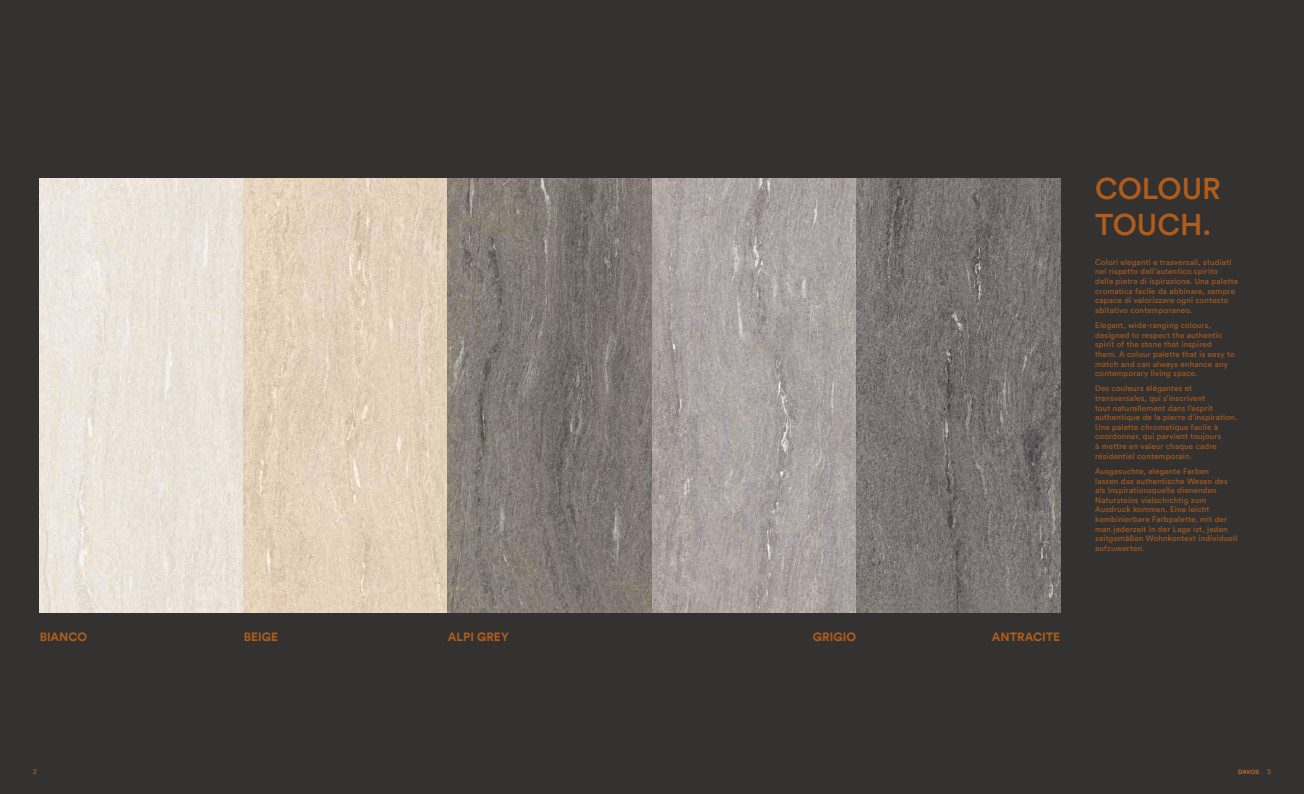
<style>
.page{position:relative;width:1304px;height:794px;background:#343231}
.page>*{position:absolute;margin:0;border:0;box-sizing:border-box;transform-origin:0 0}
.t1{font:500 30px/36px "Circular";color:#b05c1b}
.t2{font:700 12px "Circular";color:#b05c1b}
.t3{font:8px/9.6px "Circular";letter-spacing:.025em;color:#b05c1b}
.t4{font:7px "Helvetica Neue LT Std";color:#b6682b}
.t5{font:700 6px "Helvetica Neue LT Std";letter-spacing:.01em;color:#b6682b}
.s1{font-weight:400;font-size:7px}
</style>
<div class="page">
<img style="left:40px;top:179px;width:1020px;height:433px">
<h1 class="t1" style="left:1095px;top:171px;width:127px">COLOUR<br>TOUCH.</h1>
<p class="t3" style="left:1095px;top:257px;width:144px">Colori eleganti e trasversali, studiati nel rispetto dell’autentico spirito<br>della pietra di ispirazione. Una palette cromatica facile da abbinare, sempre capace di valorizzare ogni contesto abitativo contemporaneo.</p>
<p class="t3" style="left:1095px;top:321px;width:141px">Elegant, wide-ranging colours, designed to respect the authentic spirit of the stone that inspired them. A colour palette that is easy to match and can always enhance any contemporary living space.</p>
<p class="t3" style="left:1095px;top:384px;width:143px">Des couleurs élégantes et transversales, qui s’inscrivent<br>tout naturellement dans l’esprit authentique de la pierre d’inspiration.<br>Une palette chromatique facile à coordonner, qui parvient toujours<br>à mettre en valeur chaque cadre résidentiel contemporain.</p>
<p class="t3" style="left:1095px;top:466px;width:144px">Ausgesuchte, elegante Farben<br>lassen das authentische Wesen des als Inspirationsquelle dienenden<br>Natursteins vielschichtig zum<br>Ausdruck kommen. Eine leicht kombinierbare Farbpalette, mit der man jederzeit in der Lage ist, jeden zeitgemäßen Wohnkontext individuell aufzuwerten.</p>
<h2 class="t2" style="left:40px;top:630px;width:49px">BIANCO</h2>
<h2 class="t2" style="left:448px;top:630px;width:62px">ALPI GREY</h2>
<h2 class="t2" style="left:244px;top:630px;width:36px">BEIGE</h2>
<h2 class="t2" style="left:813px;top:630px;width:45px">GRIGIO</h2>
<h2 class="t2" style="left:992px;top:630px;width:70px">ANTRACITE</h2>
<p class="t4" style="left:33px;top:768px;width:5px">2</p>
<p class="t5" style="left:1238px;top:768px;width:34px">DAVOS <span class="s1">3</span></p>
</div>
